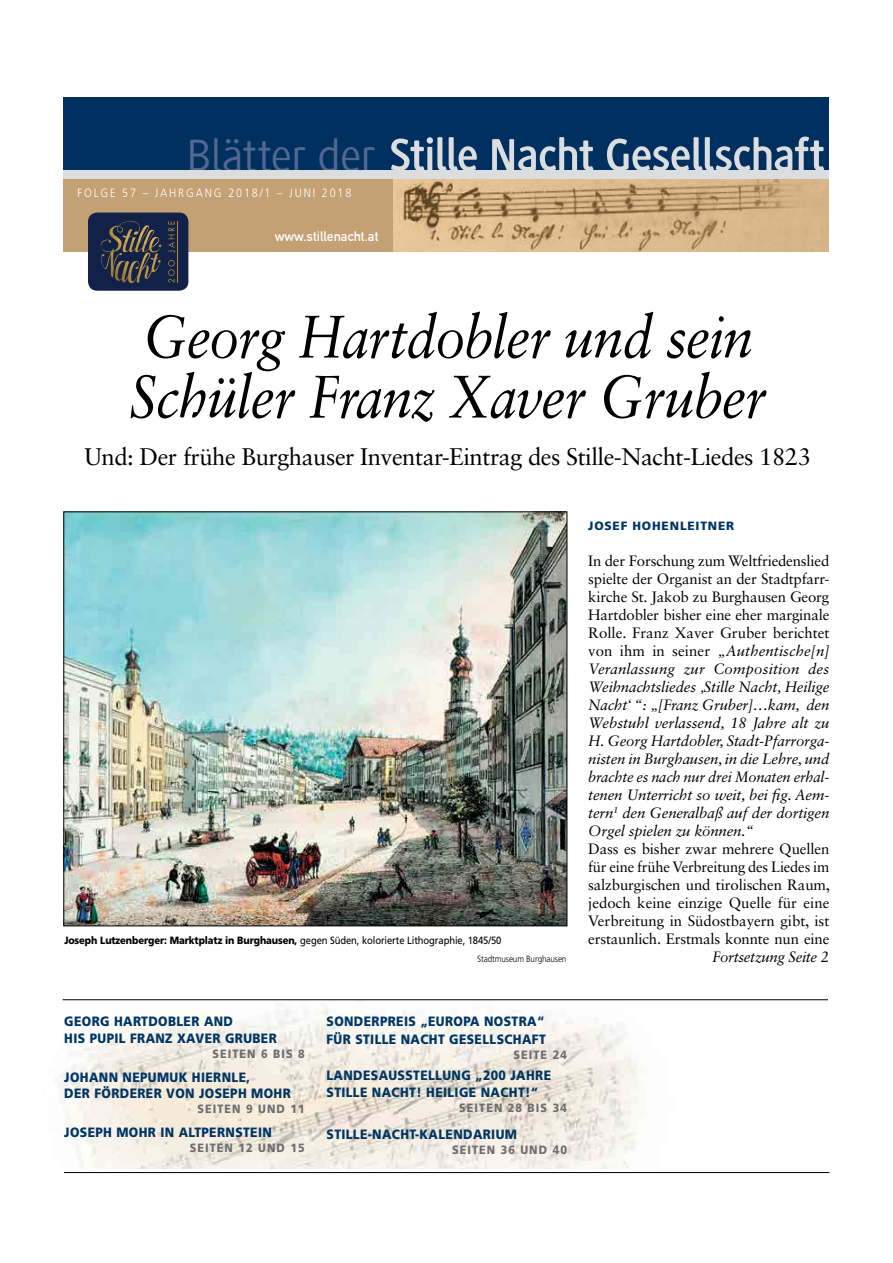
<style>
.page{position:relative;width:893px;height:1263px;background:#fff}
.page>*{position:absolute;margin:0;border:0;box-sizing:border-box;transform-origin:0 0}
.t1{font:italic 60px/60px "Sabon LT Std";letter-spacing:-.015em;color:#000;scale:.9 1}
.t2{font:46.5px "Generis Simple Com";letter-spacing:-.01em;color:#54688f}
.t3{font:24px "Sabon LT Std";letter-spacing:-.02em;color:#000}
.t4{font:italic 15px/18px "Sabon LT Std";letter-spacing:-.01em;color:#000;text-align:justify}
.t5{font:15px/18px "Sabon LT Std";letter-spacing:-.01em;color:#000;text-align:justify}
.t6{font:900 13.5px/16.5px "Frutiger";letter-spacing:.03em;color:#003663;scale:.9 1}
.t7{font:700 13.5px "DIN Alternate";color:#fff}
.t8{font:900 12px "Frutiger";letter-spacing:.1em;color:#6d6e71;scale:.9 1}
.t9{font:300 12px "Frutiger";letter-spacing:.17em;color:#fff;scale:.9 1}
.t10{font:900 12px "Frutiger";letter-spacing:.07em;color:#003663}
.t11{font:900 10.5px "Frutiger";letter-spacing:-.01em;color:#000;scale:.9 1}
.t12{font:300 9px "Frutiger";letter-spacing:-.01em;color:#000;scale:.9 1}
.s1{font-weight:400}
.s2{font-style:normal}
</style>
<div class="page">
<hr style="left:64px;top:97px;width:765px;height:1px;background:#000">
<div style="left:64px;top:98px;width:765px;height:73px;background:#00305f"></div>
<div style="left:64px;top:179px;width:765px;height:73px;background:#c4a175"></div>
<svg style="left:391px;top:137px;width:433px;height:33px"></svg>
<img style="left:393px;top:179px;width:436px;height:73px">
<div style="left:64px;top:170px;width:765px;height:9px;background:#dbddde"></div>
<img style="left:55px;top:1000px;width:665px;height:168px">
<hr style="left:64px;top:1172px;width:765px;height:1px;background:#000">
<hr style="left:63px;top:999px;width:765px;height:1px;background:#000">
<img style="left:66px;top:514px;width:499px;height:410px">
<div style="left:88px;top:213px;width:100px;height:78px;background:#122147;border-radius:9px"></div>
<hr style="left:177px;top:221px;width:1px;height:62px;background:#bd8e37">
<img style="left:100px;top:221px;width:46px;height:57px">
<svg style="left:168px;top:221px;width:7px;height:62px"></svg>
<h2 class="t2" style="left:187px;top:130px;width:191px">Blätter der</h2>
<p class="t9" style="left:78px;top:186px;width:306px">FOLGE 57 – JAHRGANG 2018/1 – JUNI 2018</p>
<p class="t7" style="left:275px;top:226px;width:105px">www.stillenacht.at</p>
<h1 class="t1" style="left:129px;top:307px;width:709px">Georg Hartdobler und sein<br>Schüler Franz Xaver Gruber</h1>
<h3 class="t3" style="left:85px;top:442px;width:728px">Und: Der frühe Burghauser Inventar-Eintrag des Stille-Nacht-Liedes 1823</h3>
<p class="t11" style="left:64px;top:934px;width:487px">Joseph Lutzenberger: Marktplatz in Burghausen, <span class="s1">gegen Süden, kolorierte Lithographie, 1845/50</span></p>
<p class="t12" style="left:477px;top:954px;width:101px">Stadtmuseum Burghausen</p>
<p class="t6" style="left:64px;top:1013px;width:238px">GEORG HARTDOBLER AND<br>HIS PUPIL FRANZ XAVER GRUBER</p>
<p class="t8" style="left:212px;top:1046px;width:104px">SEITEN 6 BIS 8</p>
<p class="t6" style="left:64px;top:1069px;width:253px">JOHANN NEPUMUK HIERNLE,<br>DER FÖRDERER VON JOSEPH MOHR</p>
<p class="t8" style="left:197px;top:1102px;width:121px">SEITEN 9 UND 11</p>
<p class="t6" style="left:64px;top:1124px;width:232px">JOSEPH MOHR IN ALTPERNSTEIN</p>
<p class="t8" style="left:190px;top:1141px;width:129px">SEITEN 12 UND 15</p>
<p class="t6" style="left:327px;top:1012px;width:245px;line-height:18px">SONDERPREIS „EUROPA NOSTRA“<br>FÜR STILLE NACHT GESELLSCHAFT</p>
<p class="t8" style="left:513px;top:1048px;width:61px">SEITE 24</p>
<p class="t6" style="left:327px;top:1067px;width:251px">LANDESAUSSTELLUNG „200 JAHRE<br>STILLE NACHT! HEILIGE NACHT!“</p>
<p class="t8" style="left:459px;top:1100px;width:121px">SEITEN 28 BIS 34</p>
<p class="t6" style="left:327px;top:1126px;width:213px">STILLE-NACHT-KALENDARIUM</p>
<p class="t8" style="left:452px;top:1142px;width:129px">SEITEN 36 UND 40</p>
<p class="t10" style="left:588px;top:518px;width:148px">JOSEF HOHENLEITNER</p>
<p class="t4" style="left:588px;top:552px;width:243px"><span class="s2">In der Forschung zum Weltfriedenslied spielte der Organist an der Stadtpfarr&shy;kirche St. Jakob zu Burghausen Georg Hartdobler bisher eine eher marginale Rolle. Franz Xaver Gruber berichtet von ihm in seiner</span> „Authentische[n] Veranlassung zur Composition des Weihnachtsliedes ‚Stille Nacht, Heilige Nacht‘ “: „[Franz Gruber]…kam, den Webstuhl verlassend, 18 Jahre alt zu H. Georg Hartdobler, Stadt-Pfarrorga&shy;nisten in Burghausen, in die Lehre, und brachte es nach nur drei Monaten erhal&shy;tenen Unterricht so weit, bei fig. Aem&shy;tern<sup>1</sup> den Generalbaß auf der dortigen Orgel spielen zu können.“</p>
<p class="t5" style="left:588px;top:839px;width:243px">Dass es bisher zwar mehrere Quellen für eine frühe Verbreitung des Liedes im salzburgischen und tirolischen Raum, jedoch keine einzige Quelle für eine Verbreitung in Südostbayern gibt, ist erstaunlich. Erstmals konnte nun eine</p>
<p class="t4" style="left:712px;top:948px;width:119px">Fortsetzung Seite 2</p>
</div>
